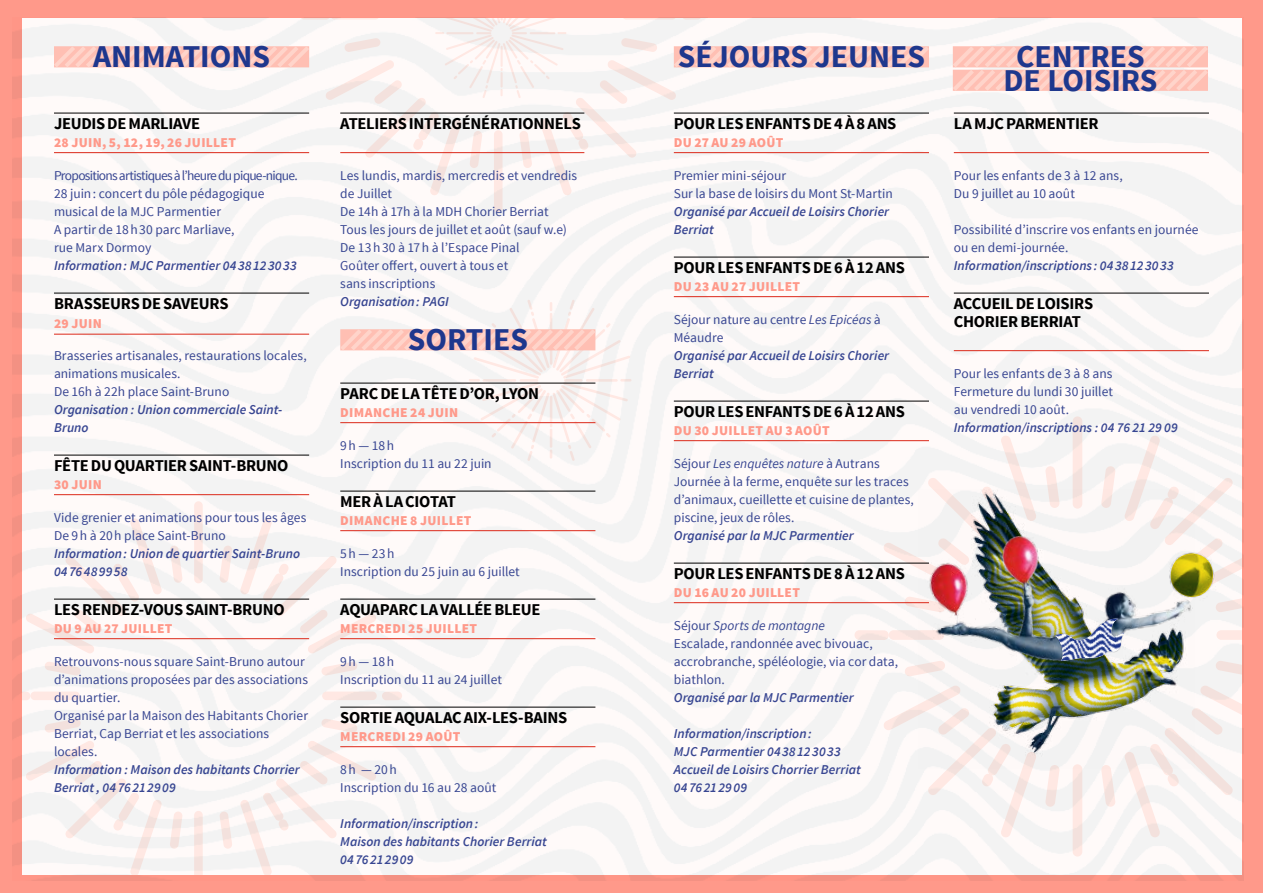
<style>
.page{position:relative;width:1263px;height:893px;background:#fff}
.page>*{position:absolute;margin:0;border:0;box-sizing:border-box;transform-origin:0 0}
.t1{font:700 31.65px/23.4px "Source Sans Pro";color:#1e378d;text-align:center}
.t2{font:700 16.5px/18px "Source Sans Pro";letter-spacing:-.015em;color:#000}
.t3{font:13.5px/18px "Source Sans Pro";color:#384692}
.t4{font:italic 600 13.5px/18px "Source Sans Pro";color:#384692}
.t5{font:900 13.5px "Source Sans Pro";letter-spacing:.025em;color:#ff998a}
.s1{font-style:italic}
</style>
<div class="page">
<div style="left:0;top:0;width:21px;height:893px;background:#ff998a"></div>
<div style="left:0;top:0;width:1263px;height:17px;background:#ff998a"></div>
<div style="left:0;top:876px;width:1263px;height:17px;background:#ff998a"></div>
<div style="left:1242px;top:0;width:21px;height:893px;background:#ff998a"></div>
<div style="left:12px;top:17px;width:1231px;height:863px;background:#f7f3f3"></div>
<svg style="left:50px;top:42px;width:263px;height:30px"></svg>
<svg style="left:336px;top:300px;width:295px;height:161px"></svg>
<hr style="left:54px;top:113px;width:255px;height:1px;background:#000">
<hr style="left:54px;top:152px;width:255px;height:1px;background:#dc291a">
<hr style="left:54px;top:293px;width:255px;height:1px;background:#000">
<hr style="left:54px;top:334px;width:255px;height:1px;background:#dc291a">
<hr style="left:54px;top:455px;width:255px;height:1px;background:#000">
<hr style="left:54px;top:494px;width:255px;height:1px;background:#dc291a">
<hr style="left:54px;top:599px;width:255px;height:1px;background:#000">
<hr style="left:54px;top:638px;width:255px;height:1px;background:#dc291a">
<hr style="left:340px;top:383px;width:255px;height:1px;background:#000">
<hr style="left:340px;top:422px;width:255px;height:1px;background:#dc291a">
<hr style="left:340px;top:491px;width:255px;height:1px;background:#000">
<hr style="left:340px;top:530px;width:255px;height:1px;background:#dc291a">
<hr style="left:340px;top:599px;width:255px;height:1px;background:#000">
<hr style="left:340px;top:638px;width:255px;height:1px;background:#dc291a">
<hr style="left:340px;top:707px;width:255px;height:1px;background:#000">
<hr style="left:340px;top:746px;width:255px;height:1px;background:#dc291a">
<svg style="left:325px;top:17px;width:608px;height:178px"></svg>
<hr style="left:674px;top:113px;width:255px;height:1px;background:#000">
<hr style="left:674px;top:152px;width:255px;height:1px;background:#dc291a">
<hr style="left:674px;top:257px;width:255px;height:1px;background:#000">
<hr style="left:674px;top:296px;width:255px;height:1px;background:#dc291a">
<hr style="left:674px;top:401px;width:255px;height:1px;background:#000">
<hr style="left:674px;top:440px;width:255px;height:1px;background:#dc291a">
<hr style="left:674px;top:563px;width:255px;height:1px;background:#000">
<hr style="left:674px;top:602px;width:255px;height:1px;background:#dc291a">
<svg style="left:949px;top:42px;width:263px;height:53px"></svg>
<hr style="left:954px;top:113px;width:255px;height:1px;background:#000">
<hr style="left:954px;top:152px;width:255px;height:1px;background:#dc291a">
<hr style="left:954px;top:293px;width:255px;height:1px;background:#000">
<hr style="left:954px;top:350px;width:255px;height:1px;background:#dc291a">
<hr style="left:340px;top:113px;width:244px;height:1px;background:#000">
<hr style="left:340px;top:152px;width:244px;height:1px;background:#dc291a">
<img style="left:918px;top:698px;width:276px;height:70px">
<img style="left:908px;top:470px;width:335px;height:228px">
<svg style="left:1045px;top:435px;width:199px;height:241px"></svg>
<img style="left:1054px;top:619px;width:70px;height:42px">
<h1 class="t1" style="left:93px;top:46px;width:179px">ANIMATIONS</h1>
<p class="t2" style="left:54px;top:115px;width:148px">JEUDIS DE MARLIAVE</p>
<p class="t5" style="left:54px;top:133px;width:183px">28 JUIN, 5, 12, 19, 26 JUILLET</p>
<p class="t3" style="left:54px;top:167px;width:245px">Propositions artistiques à l’heure du pique-nique.<br>28 juin: concert du pôle pédagogique musical de la MJC Parmentier<br>A partir de 18h30 parc Marliave,<br>rue Marx Dormoy</p>
<p class="t4" style="left:54px;top:256px;width:244px">Information: MJC Parmentier 0438123033</p>
<p class="t2" style="left:54px;top:295px;width:176px">BRASSEURS DE SAVEURS</p>
<p class="t5" style="left:54px;top:315px;width:49px">29 JUIN</p>
<p class="t3" style="left:54px;top:347px;width:254px">Brasseries artisanales, restaurations locales, animations musicales.<br>De 16h à 22h place Saint-Bruno</p>
<p class="t4" style="left:54px;top:400px;width:230px">Organisation : Union commerciale Saint-<br>Bruno</p>
<p class="t2" style="left:54px;top:457px;width:236px">FÊTE DU QUARTIER SAINT-BRUNO</p>
<p class="t5" style="left:54px;top:475px;width:49px">30 JUIN</p>
<p class="t3" style="left:54px;top:509px;width:254px">Vide grenier et animations pour tous les âges<br>De 9h à 20h place Saint-Bruno</p>
<p class="t4" style="left:54px;top:544px;width:248px">Information: Union de quartier Saint-Bruno<br>0476489958</p>
<p class="t2" style="left:54px;top:601px;width:232px">LES RENDEZ-VOUS SAINT-BRUNO</p>
<p class="t5" style="left:54px;top:619px;width:120px">DU 9 AU 27 JUILLET</p>
<p class="t3" style="left:54px;top:653px;width:255px">Retrouvons-nous square Saint-Bruno autour d’animations proposées par des associations du quartier.<br>Organisé par la Maison des Habitants Chorier Berriat, Cap Berriat et les associations locales.</p>
<p class="t4" style="left:54px;top:760px;width:247px">Information : Maison des habitants Chorrier<br>Berriat , 0476212909</p>
<p class="t2" style="left:340px;top:115px;width:242px">ATELIERS INTERGÉNÉRATIONNELS</p>
<p class="t3" style="left:340px;top:167px;width:238px">Les lundis, mardis, mercredis et vendredis de Juillet<br>De 14h à 17h à la MDH Chorier Berriat<br>Tous les jours de juillet et août (sauf w.e)<br>De 13h30 à 17h à l’Espace Pinal<br>Goûter offert, ouvert à tous et<br>sans inscriptions</p>
<p class="t4" style="left:340px;top:292px;width:110px">Organisation: PAGI</p>
<h1 class="t1" style="left:408px;top:329px;width:122px">SORTIES</h1>
<p class="t2" style="left:340px;top:385px;width:200px">PARC DE LA TÊTE D’OR, LYON</p>
<p class="t5" style="left:340px;top:403px;width:119px">DIMANCHE 24 JUIN</p>
<p class="t3" style="left:340px;top:437px;width:153px">9h — 18h<br>Inscription du 11 au 22 juin</p>
<p class="t2" style="left:340px;top:493px;width:117px">MER À LA CIOTAT</p>
<p class="t5" style="left:340px;top:511px;width:133px">DIMANCHE 8 JUILLET</p>
<p class="t3" style="left:340px;top:545px;width:181px">5h — 23h<br>Inscription du 25 juin au 6 juillet</p>
<p class="t2" style="left:340px;top:601px;width:202px">AQUAPARC LA VALLÉE BLEUE</p>
<p class="t5" style="left:340px;top:619px;width:138px">MERCREDI 25 JUILLET</p>
<p class="t3" style="left:340px;top:653px;width:163px">9h — 18h<br>Inscription du 11 au 24 juillet</p>
<p class="t2" style="left:340px;top:709px;width:229px">SORTIE AQUALAC AIX-LES-BAINS</p>
<p class="t5" style="left:340px;top:727px;width:122px">MERCREDI 29 AOÛT</p>
<p class="t3" style="left:340px;top:761px;width:158px">8h — 20h<br>Inscription du 16 au 28 août</p>
<p class="t4" style="left:340px;top:814px;width:208px">Information/inscription:<br>Maison des habitants Chorier Berriat<br>0476212909</p>
<h1 class="t1" style="left:678px;top:46px;width:249px">SÉJOURS JEUNES</h1>
<p class="t2" style="left:674px;top:115px;width:224px">POUR LES ENFANTS DE 4 À 8 ANS</p>
<p class="t5" style="left:674px;top:133px;width:111px">DU 27 AU 29 AOÛT</p>
<p class="t3" style="left:674px;top:167px;width:221px">Premier mini-séjour<br>Sur la base de loisirs du Mont St-Martin</p>
<p class="t4" style="left:674px;top:202px;width:217px">Organisé par Accueil de Loisirs Chorier<br>Berriat</p>
<p class="t2" style="left:674px;top:259px;width:233px">POUR LES ENFANTS DE 6 À 12 ANS</p>
<p class="t5" style="left:674px;top:277px;width:128px">DU 23 AU 27 JUILLET</p>
<p class="t3" style="left:674px;top:311px;width:208px">Séjour nature au centre <span class="s1">Les Epicéas</span> à<br>Méaudre</p>
<p class="t4" style="left:674px;top:346px;width:217px">Organisé par Accueil de Loisirs Chorier<br>Berriat</p>
<p class="t2" style="left:674px;top:403px;width:233px">POUR LES ENFANTS DE 6 À 12 ANS</p>
<p class="t5" style="left:674px;top:421px;width:157px">DU 30 JUILLET AU 3 AOÛT</p>
<p class="t3" style="left:674px;top:455px;width:242px">Séjour <span class="s1">Les enquêtes nature</span> à Autrans Journée à la ferme, enquête sur les traces d’animaux, cueillette et cuisine de plantes, piscine, jeux de rôles.</p>
<p class="t4" style="left:674px;top:526px;width:181px">Organisé par la MJC Parmentier</p>
<p class="t2" style="left:674px;top:565px;width:233px">POUR LES ENFANTS DE 8 À 12 ANS</p>
<p class="t5" style="left:674px;top:583px;width:128px">DU 16 AU 20 JUILLET</p>
<p class="t3" style="left:674px;top:617px;width:226px">Séjour <span class="s1">Sports de montagne<br></span>Escalade, randonnée avec bivouac, accrobranche, spéléologie, via cor data, biathlon.</p>
<p class="t4" style="left:674px;top:688px;width:181px">Organisé par la MJC Parmentier</p>
<p class="t4" style="left:674px;top:724px;width:188px">Information/inscription:<br>MJC Parmentier 0438123033<br>Accueil de Loisirs Chorrier Berriat<br>0476212909</p>
<h1 class="t1" style="left:1003px;top:46px;width:156px">CENTRES<br>DE LOISIRS</h1>
<p class="t2" style="left:954px;top:115px;width:146px">LA MJC PARMENTIER</p>
<p class="t3" style="left:954px;top:167px;width:170px">Pour les enfants de 3 à 12 ans,<br>Du 9 juillet au 10 août</p>
<p class="t3" style="left:954px;top:221px;width:246px">Possibilité d’inscrire vos enfants en journée ou en demi-journée.</p>
<p class="t4" style="left:954px;top:256px;width:221px">Information/inscriptions : 0438123033</p>
<p class="t2" style="left:954px;top:295px;width:141px">ACCUEIL DE LOISIRS<br>CHORIER BERRIAT</p>
<p class="t3" style="left:954px;top:365px;width:161px;text-align:justify">Pour les enfants de 3 à 8 ans Fermeture du lundi 30 juillet au vendredi 10 août.</p>
<p class="t4" style="left:954px;top:418px;width:225px">Information/inscriptions : 04 76 21 29 09</p>
</div>
